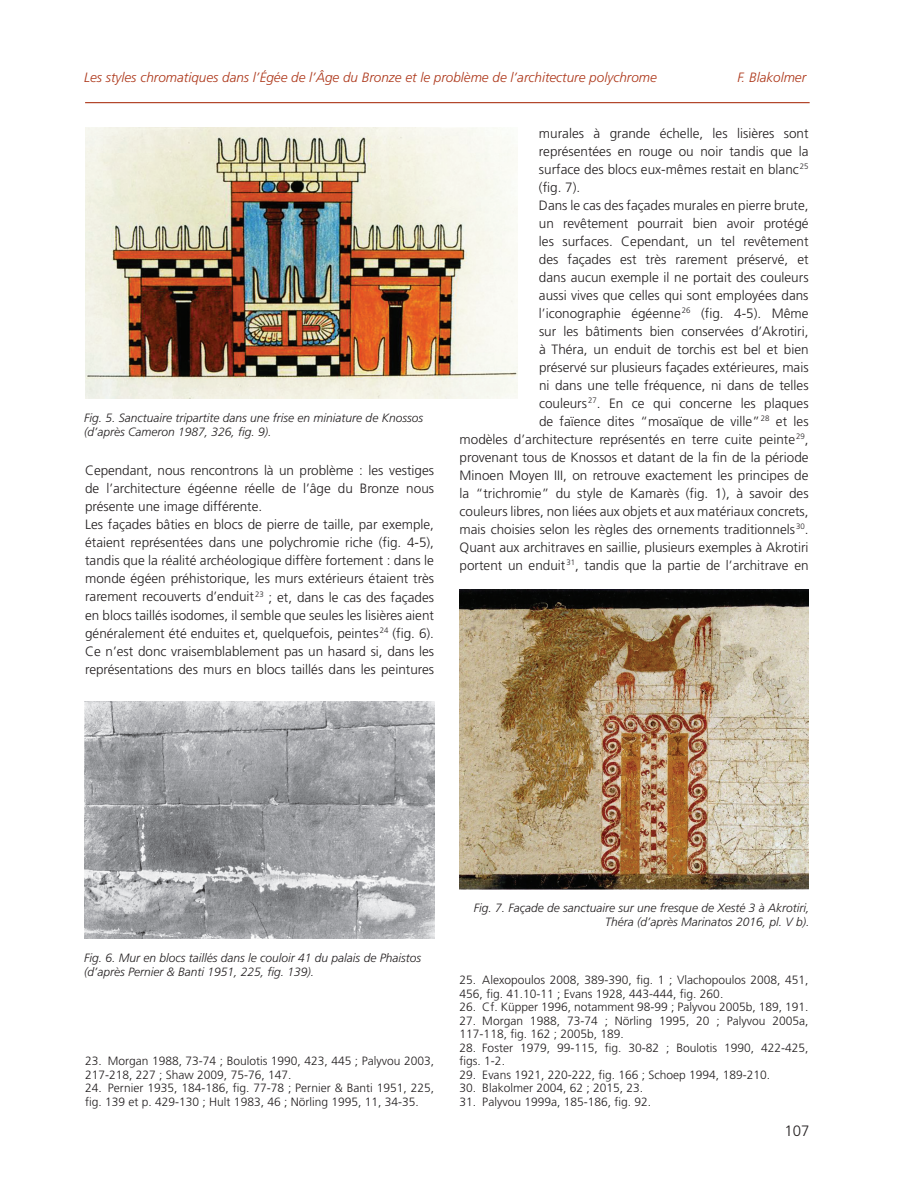
<style>
.page{position:relative;width:915px;height:1191px;background:#fff}
.page>*{position:absolute;margin:0;border:0;box-sizing:border-box;transform-origin:0 0}
.t1{font:300 15px "Frutiger";color:#231f20}
.t2{font:300 13.5px/18px "Frutiger LT Std";color:#231f20}
.t3{font:italic 300 13.5px "Frutiger LT Std";color:#ad371a}
.t4{font:300 12px/13.5px "Frutiger LT Std";color:#231f20}
.t5{font:italic 300 12px/14.4px "Frutiger LT Std";color:#231f20}
</style>
<div class="page">
<hr style="left:85px;top:102px;width:724px;height:1px;background:#ad371a">
<img style="left:85px;top:128px;width:432px;height:271px">
<img style="left:84px;top:702px;width:350px;height:236px">
<img style="left:459px;top:589px;width:348px;height:300px">
<p class="t3" style="left:84px;top:70px;width:574px">Les styles chromatiques dans l’Égée de l’Âge du Bronze et le problème de l’architecture polychrome</p>
<p class="t3" style="left:737px;top:70px;width:70px">F. Blakolmer</p>
<p class="t5" style="left:84px;top:410px;width:340px">Fig. 5. Sanctuaire tripartite dans une frise en miniature de Knossos (d’après Cameron 1987, 326, fig. 9).</p>
<p class="t2" style="left:85px;top:462px;width:350px">Cependant, nous rencontrons là un problème : les vestiges de l’architecture égéenne réelle de l’âge du Bronze nous présente une image différente.<br>Les façades bâties en blocs de pierre de taille, par exemple, étaient représentées dans une polychromie riche (fig. 4-5), tandis que la réalité archéologique diffère fortement : dans le monde égéen préhistorique, les murs extérieurs étaient très rarement recouverts d’enduit<sup>23</sup> ; et, dans le cas des façades en blocs taillés isodomes, il semble que seules les lisières aient généralement été enduites et, quelquefois, peintes<sup>24</sup> (fig. 6).<br>Ce n’est donc vraisemblablement pas un hasard si, dans les représentations des murs en blocs taillés dans les peintures</p>
<p class="t2" style="left:539px;top:124px;width:271px">murales à grande échelle, les lisières sont</p>
<p class="t2" style="left:539px;top:142px;width:271px">représentées en rouge ou noir tandis que la</p>
<p class="t2" style="left:539px;top:160px;width:271px">surface des blocs eux-mêmes restait en blanc<sup>25</sup></p>
<p class="t2" style="left:539px;top:178px;width:43px">(fig. 7).</p>
<p class="t2" style="left:539px;top:196px;width:271px">Dans le cas des façades murales en pierre brute,</p>
<p class="t2" style="left:539px;top:214px;width:271px">un revêtement pourrait bien avoir protégé</p>
<p class="t2" style="left:539px;top:232px;width:271px">les surfaces. Cependant, un tel revêtement</p>
<p class="t2" style="left:539px;top:250px;width:271px">des façades est très rarement préservé, et</p>
<p class="t2" style="left:539px;top:268px;width:271px">dans aucun exemple il ne portait des couleurs</p>
<p class="t2" style="left:539px;top:286px;width:271px">aussi vives que celles qui sont employées dans</p>
<p class="t2" style="left:539px;top:304px;width:271px">l’iconographie égéenne<sup>26</sup> (fig. 4-5). Même</p>
<p class="t2" style="left:539px;top:322px;width:271px">sur les bâtiments bien conservées d’Akrotiri,</p>
<p class="t2" style="left:539px;top:340px;width:271px">à Théra, un enduit de torchis est bel et bien</p>
<p class="t2" style="left:539px;top:358px;width:271px">préservé sur plusieurs façades extérieures, mais</p>
<p class="t2" style="left:539px;top:376px;width:271px">ni dans une telle fréquence, ni dans de telles</p>
<p class="t2" style="left:539px;top:394px;width:271px">couleurs<sup>27</sup>. En ce qui concerne les plaques</p>
<p class="t2" style="left:539px;top:412px;width:271px">de faïence dites “mosaïque de ville”<sup>28</sup> et les</p>
<p class="t2" style="left:459px;top:430px;width:350px">modèles d’architecture représentés en terre cuite peinte<sup>29</sup>,</p>
<p class="t2" style="left:459px;top:448px;width:350px">provenant tous de Knossos et datant de la fin de la période</p>
<p class="t2" style="left:459px;top:466px;width:350px">Minoen Moyen III, on retrouve exactement les principes de</p>
<p class="t2" style="left:459px;top:484px;width:350px">la “trichromie” du style de Kamarès (fig. 1), à savoir des</p>
<p class="t2" style="left:459px;top:502px;width:350px">couleurs libres, non liées aux objets et aux matériaux concrets,</p>
<p class="t2" style="left:459px;top:520px;width:350px">mais choisies selon les règles des ornements traditionnels<sup>30</sup>.</p>
<p class="t2" style="left:459px;top:538px;width:350px">Quant aux architraves en saillie, plusieurs exemples à Akrotiri</p>
<p class="t2" style="left:459px;top:556px;width:350px">portent un enduit<sup>31</sup>, tandis que la partie de l’architrave en</p>
<p class="t5" style="left:84px;top:950px;width:338px">Fig. 6. Mur en blocs taillés dans le couloir 41 du palais de Phaistos (d’après Pernier &amp; Banti 1951, 225, fig. 139).</p>
<p class="t4" style="left:85px;top:1054px;width:350px">23. Morgan 1988, 73-74 ; Boulotis 1990, 423, 445 ; Palyvou 2003,<br>217-218, 227 ; Shaw 2009, 75-76, 147.</p>
<p class="t4" style="left:85px;top:1081px;width:350px">24. Pernier 1935, 184-186, fig. 77-78 ; Pernier &amp; Banti 1951, 225, fig. 139 et p. 429-130 ; Hult 1983, 46 ; Nörling 1995, 11, 34-35.</p>
<p class="t5" style="left:473px;top:900px;width:337px;text-align:right">Fig. 7. Façade de sanctuaire sur une fresque de Xesté 3 à Akrotiri,<br>Théra (d’après Marinatos 2016, pl. V b).</p>
<p class="t4" style="left:459px;top:973px;width:350px">25. Alexopoulos 2008, 389-390, fig. 1 ; Vlachopoulos 2008, 451,<br>456, fig. 41.10-11 ; Evans 1928, 443-444, fig. 260.</p>
<p class="t4" style="left:459px;top:1000px;width:350px">26. Cf. Küpper 1996, notamment 98-99 ; Palyvou 2005b, 189, 191.</p>
<p class="t4" style="left:459px;top:1014px;width:350px">27. Morgan 1988, 73-74 ; Nörling 1995, 20 ; Palyvou 2005a,<br>117‑118, fig. 162 ; 2005b, 189.</p>
<p class="t4" style="left:459px;top:1041px;width:350px">28. Foster 1979, 99-115, fig. 30-82 ; Boulotis 1990, 422-425, figs. 1-2.</p>
<p class="t4" style="left:459px;top:1068px;width:312px">29. Evans 1921, 220-222, fig. 166 ; Schoep 1994, 189-210.</p>
<p class="t4" style="left:459px;top:1081px;width:185px">30. Blakolmer 2004, 62 ; 2015, 23.</p>
<p class="t4" style="left:459px;top:1095px;width:193px">31. Palyvou 1999a, 185-186, fig. 92.</p>
<p class="t1" style="left:784px;top:1122px;width:27px">107</p>
</div>
